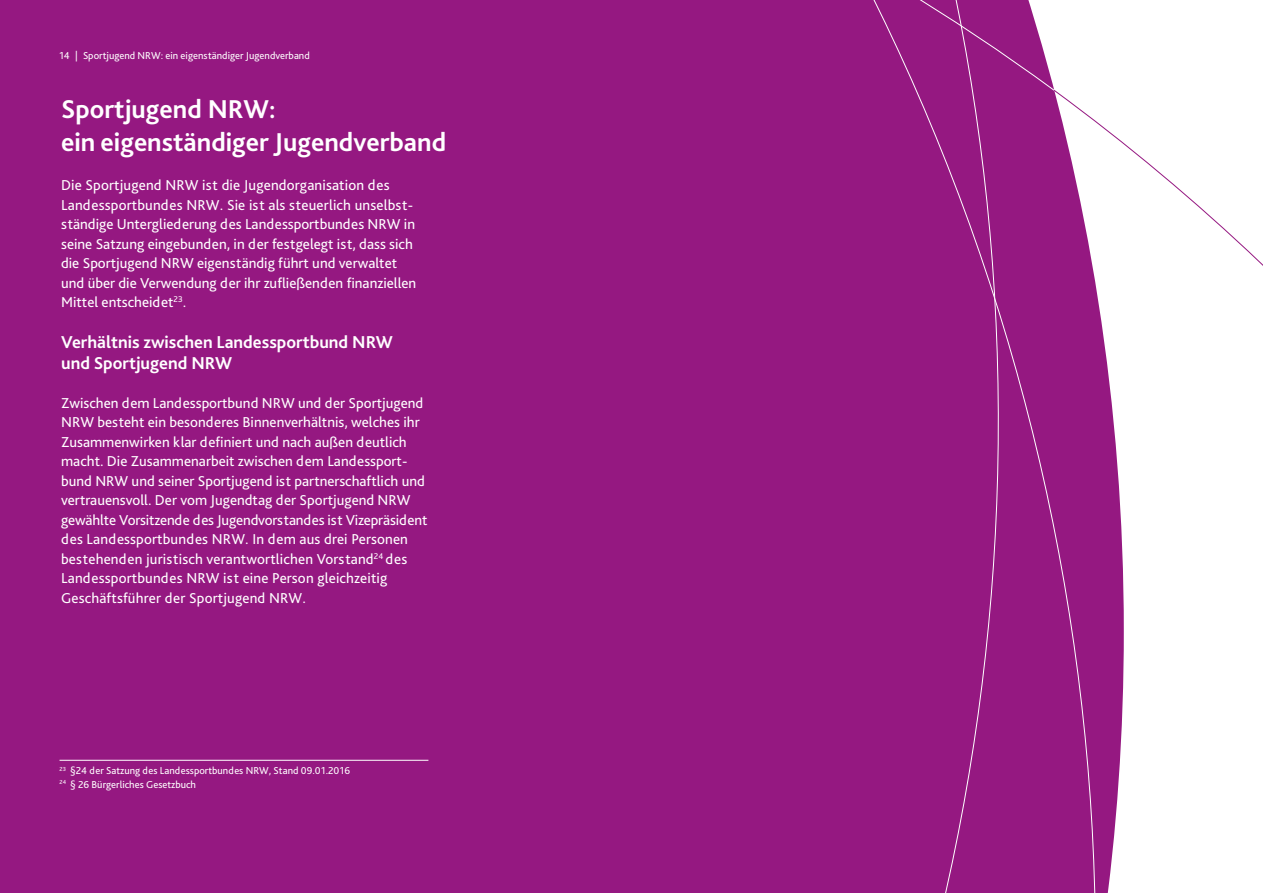
<style>
.page{position:relative;width:1263px;height:893px;background:#fff}
.page>*{position:absolute;margin:0;border:0;box-sizing:border-box;transform-origin:0 0}
.t1{font:700 27px "Bliss Pro";color:#fff}
.t2{font:700 18px "Bliss Pro";color:#fff}
.t3{font:15px/19.5px "Bliss Pro";color:#fff}
.t4{font:10.5px "Bliss Pro";color:#fff}
</style>
<div class="page">
<div style="left:0;top:0;width:863px;height:893px;background:#951881"></div>
<div style="left:863px;top:0;width:191px;height:893px;background:#951881"></div>
<svg style="left:1053px;top:89px;width:210px;height:804px"></svg>
<hr style="left:60px;top:760px;width:368px;height:1px;background:#fff">
<p class="t4" style="left:60px;top:49px;width:252px">14 | Sportjugend NRW: ein eigenständiger Jugendverband</p>
<p class="t1" style="left:61px;top:93px;width:216px">Sportjugend NRW:</p>
<p class="t1" style="left:61px;top:126px;width:387px">ein eigenständiger Jugendverband</p>
<p class="t3" style="left:61px;top:175px;width:330px">Die Sportjugend NRW ist die Jugendorganisation des</p>
<p class="t3" style="left:61px;top:194px;width:354px">Landessportbundes NRW. Sie ist als steuerlich unselbst-</p>
<p class="t3" style="left:61px;top:214px;width:355px">ständige Untergliederung des Landessportbundes NRW in seine Satzung eingebunden, in der festgelegt ist, dass sich die Sportjugend NRW eigenständig führt und verwaltet</p>
<p class="t3" style="left:61px;top:272px;width:357px">und über die Verwendung der ihr zufließenden finanziellen<br>Mittel entscheidet<sup>23</sup>.</p>
<p class="t2" style="left:61px;top:330px;width:333px">Verhältnis zwischen Landessportbund NRW</p>
<p class="t2" style="left:61px;top:351px;width:173px">und Sportjugend NRW</p>
<p class="t3" style="left:61px;top:392px;width:368px">Zwischen dem Landessportbund NRW und der Sportjugend NRW besteht ein besonderes Binnenverhältnis, welches ihr Zusammenwirken klar definiert und nach außen deutlich macht. Die Zusammenarbeit zwischen dem Landessport&shy;bund NRW und seiner Sportjugend ist partnerschaftlich und vertrauensvoll. Der vom Jugendtag der Sportjugend NRW gewählte Vorsitzende des Jugendvorstandes ist Vizepräsident des Landessportbundes NRW. In dem aus drei Personen</p>
<p class="t3" style="left:61px;top:548px;width:348px">bestehenden juristisch verantwortlichen Vorstand<sup>24</sup> des</p>
<p class="t3" style="left:61px;top:568px;width:328px">Landessportbundes NRW ist eine Person gleichzeitig</p>
<p class="t3" style="left:61px;top:587px;width:246px">Geschäftsführer der Sportjugend NRW.</p>
<p class="t4" style="left:60px;top:764px;width:292px"><sup>23</sup> §24 der Satzung des Landessportbundes NRW, Stand 09.01.2016</p>
<p class="t4" style="left:60px;top:778px;width:138px"><sup>24</sup> § 26 Bürgerliches Gesetzbuch</p>
</div>
